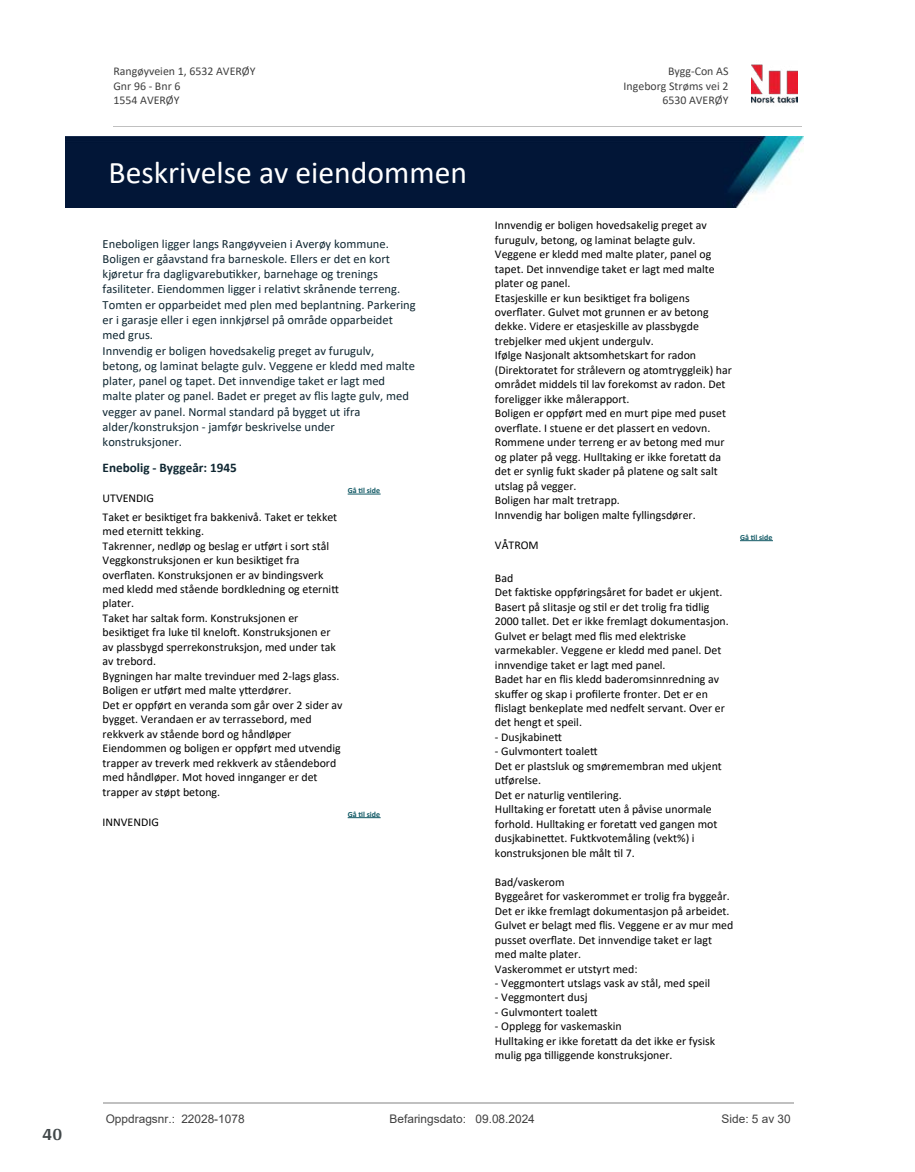
<style>
.page{position:relative;width:915px;height:1172px;background:#fff}
.page>*{position:absolute;margin:0;border:0;box-sizing:border-box;transform-origin:0 0}
.t1{font:31.65px "Calibri";color:#fff}
.t2{font:700 18px "Arya";color:#414749}
.t3{font:700 13.2px "Calibri";color:#102732}
.t4{font:12.45px/15.3px "Calibri";color:#102732}
.t5{font:11.85px/14.4px "Calibri";color:#000}
.t6{font:11.85px/14.5px "Calibri";color:#404040}
.t7{font:11.85px "Arial";color:#404040}
.t8{font:700 7.95px "Calibri";color:#115965}
</style>
<div class="page">
<hr style="left:347px;top:494px;width:33px;height:1px;background:#115965">
<hr style="left:347px;top:817px;width:33px;height:1px;background:#115965">
<hr style="left:739px;top:540px;width:33px;height:1px;background:#115965">
<img style="left:751px;top:64px;width:46px;height:40px">
<hr style="left:113px;top:127px;width:688px;height:1px;background:#c0c0c0">
<img style="left:65px;top:137px;width:738px;height:71px">
<hr style="left:103px;top:1102px;width:690px;height:1px;background:#c0c0c0">
<h2 class="t2" style="left:43px;top:1123px;width:21px">40</h2>
<p class="t6" style="left:113px;top:64px;width:143px">Rangøyveien 1, 6532 AVERØY<br>Gnr 96 - Bnr 6<br>1554 AVERØY</p>
<p class="t6" style="left:668px;top:64px;width:62px">Bygg-Con AS</p>
<p class="t6" style="left:623px;top:78px;width:106px">Ingeborg Strøms vei 2</p>
<p class="t6" style="left:662px;top:93px;width:68px">6530 AVERØY</p>
<h1 class="t1" style="left:109px;top:150px;width:360px">Beskrivelse av eiendommen</h1>
<p class="t4" style="left:103px;top:235px;width:314px">Eneboligen ligger langs Rangøyveien i Averøy kommune.<br>Boligen er gåavstand fra barneskole. Ellers er det en kort kjøretur fra dagligvarebu琀椀kker, barnehage og trenings fasiliteter. Eiendommen ligger i rela琀椀vt skrånende terreng.<br>Tomten er opparbeidet med plen med beplantning. Parkering er i garasje eller i egen innkjørsel på område opparbeidet med grus.<br>Innvendig er boligen hovedsakelig preget av furugulv, betong, og laminat belagte gulv. Veggene er kledd med malte plater, panel og tapet. Det innvendige taket er lagt med malte plater og panel. Badet er preget av 昀氀is lagte gulv, med vegger av panel. Normal standard på bygget ut ifra alder/konstruksjon - jamfør beskrivelse under konstruksjoner.</p>
<p class="t3" style="left:103px;top:458px;width:136px">Enebolig - Byggeår: 1945</p>
<p class="t5" style="left:103px;top:491px;width:53px">UTVENDIG</p>
<p class="t8" style="left:347px;top:485px;width:34px">Gå 琀椀l side</p>
<p class="t5" style="left:103px;top:509px;width:241px">Taket er besik琀椀get fra bakkenivå. Taket er tekket med eterni琀琀 tekking.<br>Takrenner, nedløp og beslag er u琀昀ørt i sort stål Veggkonstruksjonen er kun besik琀椀get fra<br>over昀氀aten. Konstruksjonen er av bindingsverk med kledd med stående bordkledning og eterni琀琀plater.<br>Taket har saltak form. Konstruksjonen er<br>besik琀椀get fra luke 琀椀l knelo昀琀. Konstruksjonen er av plassbygd sperrekonstruksjon, med under tak av trebord.<br>Bygningen har malte trevinduer med 2-lags glass.<br>Boligen er u琀昀ørt med malte y琀琀erdører.<br>Det er oppført en veranda som går over 2 sider av bygget. Verandaen er av terrassebord, med rekkverk av stående bord og håndløper Eiendommen og boligen er oppført med utvendig trapper av treverk med rekkverk av ståendebord med håndløper. Mot hoved innganger er det trapper av støpt betong.</p>
<p class="t5" style="left:103px;top:814px;width:58px">INNVENDIG</p>
<p class="t8" style="left:347px;top:808px;width:34px">Gå 琀椀l side</p>
<p class="t5" style="left:495px;top:218px;width:238px">Innvendig er boligen hovedsakelig preget av furugulv, betong, og laminat belagte gulv.<br>Veggene er kledd med malte plater, panel og tapet. Det innvendige taket er lagt med malte plater og panel.<br>Etasjeskille er kun besik琀椀get fra boligens<br>over昀氀ater. Gulvet mot grunnen er av betong dekke. Videre er etasjeskille av plassbygde trebjelker med ukjent undergulv.<br>Ifølge Nasjonalt aktsomhetskart for radon (Direktoratet for strålevern og atomtryggleik) har området middels 琀椀l lav forekomst av radon. Det foreligger ikke målerapport.<br>Boligen er oppført med en murt pipe med puset over昀氀ate. I stuene er det plassert en vedovn.<br>Rommene under terreng er av betong med mur og plater på vegg. Hulltaking er ikke foreta琀琀 da det er synlig fukt skader på platene og salt salt utslag på vegger.<br>Boligen har malt tretrapp.<br>Innvendig har boligen malte fyllingsdører.</p>
<p class="t5" style="left:495px;top:537px;width:45px">VÅTROM</p>
<p class="t8" style="left:739px;top:531px;width:34px">Gå 琀椀l side</p>
<p class="t5" style="left:495px;top:570px;width:235px">Bad<br>Det fak琀椀ske oppføringsåret for badet er ukjent.<br>Basert på slitasje og s琀椀l er det trolig fra 琀椀dlig 2000 tallet. Det er ikke fremlagt dokumentasjon.<br>Gulvet er belagt med 昀氀is med elektriske varmekabler. Veggene er kledd med panel. Det innvendige taket er lagt med panel.<br>Badet har en 昀氀is kledd baderomsinnredning av sku昀昀er og skap i pro昀椀lerte fronter. Det er en<br>昀氀islagt benkeplate med nedfelt servant. Over er det hengt et speil.</p>
<p class="t5" style="left:495px;top:729px;width:68px">- Dusjkabine琀琀</p>
<p class="t5" style="left:495px;top:744px;width:228px">- Gulvmontert toale琀琀<br>Det er plastsluk og smøremembran med ukjent u琀昀ørelse.<br>Det er naturlig ven琀椀lering.<br>Hulltaking er foreta琀琀 uten å påvise unormale forhold. Hulltaking er foreta琀琀 ved gangen mot dusjkabine琀琀et. Fuktkvotemåling (vekt%) i konstruksjonen ble målt 琀椀l 7.</p>
<p class="t5" style="left:495px;top:874px;width:240px">Bad/vaskerom<br>Byggeåret for vaskerommet er trolig fra byggeår.<br>Det er ikke fremlagt dokumentasjon på arbeidet.<br>Gulvet er belagt med 昀氀is. Veggene er av mur med pusset over昀氀ate. Det innvendige taket er lagt med malte plater.<br>Vaskerommet er utstyrt med:</p>
<p class="t5" style="left:495px;top:975px;width:217px">- Veggmontert utslags vask av stål, med speil</p>
<p class="t5" style="left:495px;top:990px;width:94px">- Veggmontert dusj</p>
<p class="t5" style="left:495px;top:1004px;width:104px">- Gulvmontert toale琀琀</p>
<p class="t5" style="left:495px;top:1019px;width:222px">- Opplegg for vaskemaskin<br>Hulltaking er ikke foreta琀琀 da det ikke er fysisk mulig pga 琀椀lliggende konstruksjoner.</p>
<p class="t7" style="left:106px;top:1111px;width:140px">Oppdragsnr.: 22028-1078</p>
<p class="t7" style="left:389px;top:1111px;width:147px">Befaringsdato: 09.08.2024</p>
<p class="t7" style="left:721px;top:1111px;width:71px">Side: 5 av 30</p>
</div>
